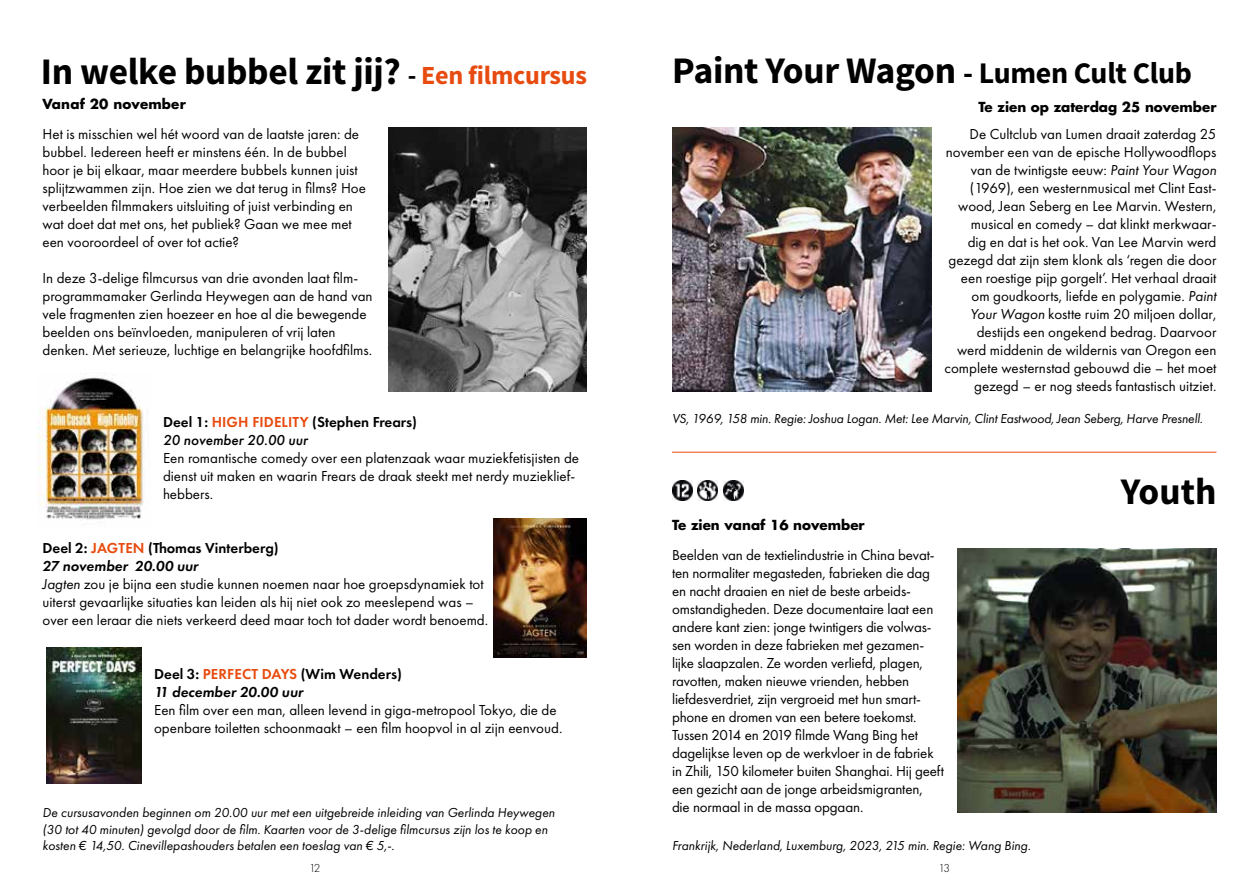
<style>
.page{position:relative;width:1259px;height:893px;background:#fff}
.page>*{position:absolute;margin:0;border:0;box-sizing:border-box;transform-origin:0 0}
.t1{font:700 37.5px "Source Sans Pro";letter-spacing:-.01em;color:#000}
.t2{font:15px/18px "Futura PT";color:#000}
.t3{font:600 15px/18px "Futura PT";color:#000}
.t4{font:italic 13.5px/16.5px "Futura PT";color:#000}
.t5{font:700 13.5px "Futura Std";color:#000}
.t6{font:300 12px "Futura PT";color:#000}
.s1{font-size:26.1px}
.s2{font-size:26.1px;color:#e84b0f}
.s3{color:#e84b0f}
.s4{font-weight:500;font-style:italic}
.s5{font-weight:600}
.s6{font-weight:600;color:#e84b0f}
.s7{font-weight:600;font-style:italic}
.s8{font-style:italic}
.s9{font-size:30px}
</style>
<div class="page">
<img style="left:672px;top:128px;width:259px;height:263px">
<img style="left:37px;top:373px;width:107px;height:147px">
<img style="left:46px;top:648px;width:95px;height:136px">
<img style="left:388px;top:128px;width:199px;height:263px">
<img style="left:493px;top:519px;width:94px;height:139px">
<hr style="left:672px;top:452px;width:544px;height:1px;background:#e84b0f">
<img style="left:957px;top:549px;width:259px;height:263px">
<img style="left:672px;top:480px;width:20px;height:21px">
<img style="left:723px;top:480px;width:20px;height:21px">
<img style="left:697px;top:480px;width:20px;height:21px">
<h1 class="t1" style="left:41px;top:47px;width:547px">In welke bubbel zit jij? <span class="s1">-</span> <span class="s2">Een filmcursus</span></h1>
<p class="t5" style="left:43px;top:95px;width:145px">Vanaf 20 november</p>
<p class="t2" style="left:43px;top:125px;width:325px">Het is misschien wel hét woord van de laatste jaren: de bubbel. Iedereen heeft er minstens één. In de bubbel hoor je bij elkaar, maar meerdere bubbels kunnen juist splijtzwammen zijn. Hoe zien we dat terug in films? Hoe verbeelden filmmakers uitsluiting of juist verbinding en wat doet dat met ons, het publiek? Gaan we mee met een vooroordeel of over tot actie?</p>
<p class="t2" style="left:43px;top:269px;width:331px">In deze 3-delige filmcursus van drie avonden laat film&shy;programmamaker Gerlinda Heywegen aan de hand van vele fragmenten zien hoezeer en hoe al die bewegende beelden ons beïnvloeden, manipuleren of vrij laten denken. Met serieuze, luchtige en belangrijke hoofdfilms.</p>
<p class="t3" style="left:163px;top:413px;width:255px">Deel 1: <span class="s3">HIGH FIDELITY</span> (Stephen Frears)<br><span class="s4">20 november 20.00 uur</span></p>
<p class="t2" style="left:163px;top:449px;width:418px">Een romantische comedy over een platenzaak waar muziekfetisjisten de dienst uit maken en waarin Frears de draak steekt met nerdy muzieklief&shy;hebbers.</p>
<p class="t2" style="left:43px;top:539px;width:447px"><span class="s5">Deel 2:</span> <span class="s6">JAGTEN</span> <span class="s5">(Thomas Vinterberg)<br></span><span class="s7">27 november 20.00 uur<br></span><span class="s8">Jagten</span> zou je bijna een studie kunnen noemen naar hoe groepsdynamiek tot uiterst gevaarlijke situaties kan leiden als hij niet ook zo meeslepend was – over een leraar die niets verkeerd deed maar toch tot dader wordt benoemd.</p>
<p class="t3" style="left:154px;top:665px;width:249px">Deel 3: <span class="s3">PERFECT DAYS</span> (Wim Wenders)<br><span class="s8">11 december 20.00 uur</span></p>
<p class="t2" style="left:154px;top:701px;width:410px">Een film over een man, alleen levend in giga-metropool Tokyo, die de openbare toiletten schoonmaakt – een film hoopvol in al zijn eenvoud.</p>
<p class="t4" style="left:43px;top:805px;width:514px">De cursusavonden beginnen om 20.00 uur met een uitgebreide inleiding van Gerlinda Heywegen (30 tot 40 minuten) gevolgd door de film. Kaarten voor de 3-delige filmcursus zijn los te koop en kosten € 14,50. Cinevillepashouders betalen een toeslag van € 5,-.</p>
<h1 class="t1" style="left:672px;top:47px;width:521px">Paint Your Wagon <span class="s9">- Lumen Cult Club</span></h1>
<p class="t5" style="left:978px;top:98px;width:239px">Te zien op zaterdag 25 november</p>
<p class="t2" style="left:944px;top:125px;width:273px;text-align:right">De Cultclub van Lumen draait zaterdag 25 november een van de epische Hollywoodflops van de twintigste eeuw: <span class="s8">Paint Your Wagon </span>(1969), een westernmusical met Clint East&shy;wood, Jean Seberg en Lee Marvin. Western, musical en comedy – dat klinkt merkwaar-<br>dig en dat is het ook. Van Lee Marvin werd gezegd dat zijn stem klonk als ‘regen die door een roestige pijp gorgelt’. Het verhaal draait om goudkoorts, liefde en polygamie. <span class="s8">Paint Your Wagon</span> kostte ruim 20 miljoen dollar, destijds een ongekend bedrag. Daarvoor werd middenin de wildernis van Oregon een complete westernstad gebouwd die – het moet gezegd – er nog steeds fantastisch uitziet.</p>
<p class="t4" style="left:672px;top:410px;width:532px">VS, 1969, 158 min. Regie: Joshua Logan. Met: Lee Marvin, Clint Eastwood, Jean Seberg, Harve Presnell.</p>
<p class="t5" style="left:672px;top:516px;width:194px">Te zien vanaf 16 november</p>
<p class="t2" style="left:672px;top:546px;width:273px">Beelden van de textielindustrie in China bevat&shy;ten normaliter megasteden, fabrieken die dag en nacht draaien en niet de beste arbeids&shy;omstandigheden. Deze documentaire laat een andere kant zien: jonge twintigers die volwas&shy;sen worden in deze fabrieken met gezamen&shy;lijke slaapzalen. Ze worden verliefd, plagen, ravotten, maken nieuwe vrienden, hebben liefdesverdriet, zijn vergroeid met hun smart&shy;phone en dromen van een betere toekomst.<br>Tussen 2014 en 2019 filmde Wang Bing het dagelijkse leven op de werkvloer in de fabriek in Zhili, 150 kilometer buiten Shanghai. Hij geeft een gezicht aan de jonge arbeidsmigranten, die normaal in de massa opgaan.</p>
<p class="t4" style="left:672px;top:838px;width:360px">Frankrijk, Nederland, Luxemburg, 2023, 215 min. Regie: Wang Bing.</p>
<h1 class="t1" style="left:1121px;top:468px;width:97px">Youth</h1>
<p class="t6" style="left:309px;top:862px;width:13px">12</p>
<p class="t6" style="left:938px;top:862px;width:13px">13</p>
</div>
